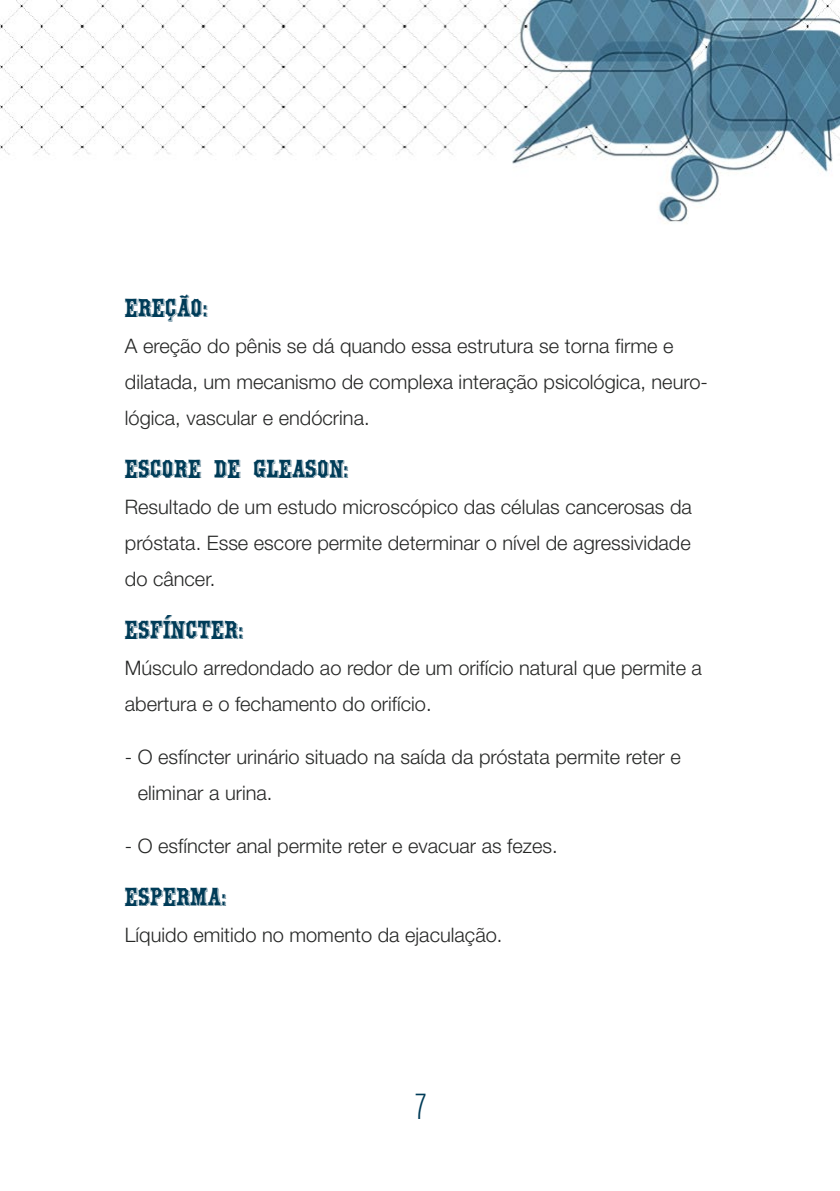
<style>
.page{position:relative;width:840px;height:1191px;background:#fff}
.page>*{position:absolute;margin:0;border:0;box-sizing:border-box;transform-origin:0 0}
.t1{font:300 condensed 36px "Akzidenz Grotesk BQ";color:#003c58}
.t2{font:26px "Montague";color:#003c58}
.t3{font:300 20px/36px "Helvetica Neue LT Std";color:#262726}
</style>
<div class="page">
<img style="left:0;top:0;width:839px;height:224px">
<h2 class="t2" style="left:125px;top:292px;width:84px">EREÇÃO:</h2>
<p class="t3" style="left:125px;top:327px;width:584px">A ereção do pênis se dá quando essa estrutura se torna firme e dilatada, um mecanismo de complexa interação psicológica, neuro&shy;lógica, vascular e endócrina.</p>
<h2 class="t2" style="left:125px;top:453px;width:225px">ESCORE DE GLEASON:</h2>
<p class="t3" style="left:125px;top:488px;width:568px;text-align:justify">Resultado de um estudo microscópico das células cancerosas da próstata. Esse escore permite determinar o nível de agressividade do câncer.</p>
<h2 class="t2" style="left:125px;top:614px;width:120px">ESFÍNCTER:</h2>
<p class="t3" style="left:125px;top:649px;width:578px">Músculo arredondado ao redor de um orifício natural que permite a abertura e o fechamento do orifício.</p>
<p class="t3" style="left:138px;top:738px;width:544px;text-indent:-13px">- O esfíncter urinário situado na saída da próstata permite reter e eliminar a urina.</p>
<p class="t3" style="left:125px;top:827px;width:434px">- O esfíncter anal permite reter e evacuar as fezes.</p>
<h2 class="t2" style="left:125px;top:881px;width:103px">ESPERMA:</h2>
<p class="t3" style="left:125px;top:916px;width:379px">Líquido emitido no momento da ejaculação.</p>
<h1 class="t1" style="left:414px;top:1086px;width:14px">7</h1>
</div>
